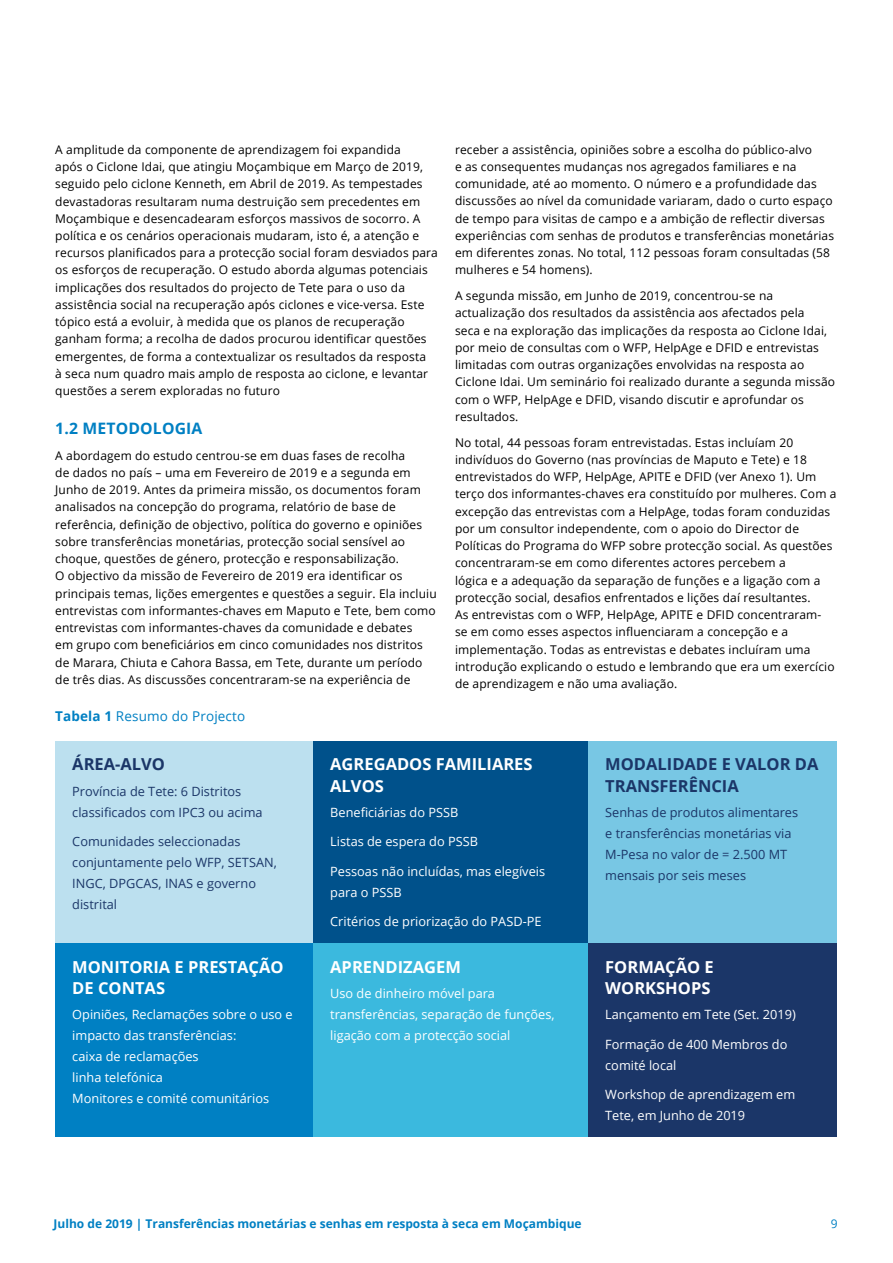
<style>
.page{position:relative;width:893px;height:1263px;background:#fff}
.page>*{position:absolute;margin:0;border:0;box-sizing:border-box;transform-origin:0 0}
.t1{font:700 16.5px/21px "Open Sans";color:#fff}
.t2{font:700 16.5px/21px "Open Sans";color:#1b3668}
.t3{font:700 15.75px "Open Sans";letter-spacing:.01em;color:#0080c3}
.t4{font:13.5px "Open Sans";letter-spacing:.01em;color:#0080c3}
.t5{font:12.75px/21px "Open Sans";color:#fff}
.t6{font:12.75px/21px "Open Sans";color:#1b3668}
.t7{font:12px/17.2px "Open Sans";letter-spacing:.01em;color:#000}
.t8{font:700 12px "Open Sans";color:#0080c3}
.t9{font:12px "Open Sans";color:#0080c3}
.s1{font-weight:700}
</style>
<div class="page">
<div style="left:55px;top:741px;width:258px;height:202px;background:#bce0ef"></div>
<div style="left:313px;top:741px;width:275px;height:202px;background:#00518b"></div>
<div style="left:588px;top:741px;width:249px;height:202px;background:#78c7e4"></div>
<div style="left:55px;top:943px;width:258px;height:194px;background:#0080c3"></div>
<div style="left:313px;top:943px;width:275px;height:194px;background:#3bb9de"></div>
<div style="left:588px;top:943px;width:249px;height:194px;background:#1b3668"></div>
<p class="t7" style="left:55px;top:140px;width:384px">A amplitude da componente de aprendizagem foi expandida<br>após o Ciclone Idai, que atingiu Moçambique em Março de 2019, seguido pelo ciclone Kenneth, em Abril de 2019. As tempestades devastadoras resultaram numa destruição sem precedentes em Moçambique e desencadearam esforços massivos de socorro. A política e os cenários operacionais mudaram, isto é, a atenção e recursos planificados para a protecção social foram desviados para os esforços de recuperação. O estudo aborda algumas potenciais implicações dos resultados do projecto de Tete para o uso da assistência social na recuperação após ciclones e vice-versa. Este tópico está a evoluir, à medida que os planos de recuperação ganham forma; a recolha de dados procurou identificar questões emergentes, de forma a contextualizar os resultados da resposta<br>à seca num quadro mais amplo de resposta ao ciclone, e levantar questões a serem exploradas no futuro</p>
<h2 class="t3" style="left:55px;top:417px;width:149px">1.2 METODOLOGIA</h2>
<p class="t7" style="left:55px;top:446px;width:383px">A abordagem do estudo centrou-se em duas fases de recolha<br>de dados no país – uma em Fevereiro de 2019 e a segunda em Junho de 2019. Antes da primeira missão, os documentos foram analisados na concepção do programa, relatório de base de referência, definição de objectivo, política do governo e opiniões sobre transferências monetárias, protecção social sensível ao choque, questões de género, protecção e responsabilização.<br>O objectivo da missão de Fevereiro de 2019 era identificar os principais temas, lições emergentes e questões a seguir. Ela incluiu entrevistas com informantes-chaves em Maputo e Tete, bem como entrevistas com informantes-chaves da comunidade e debates<br>em grupo com beneficiários em cinco comunidades nos distritos de Marara, Chiuta e Cahora Bassa, em Tete, durante um período de três dias. As discussões concentraram-se na experiência de</p>
<p class="t7" style="left:455px;top:140px;width:381px">receber a assistência, opiniões sobre a escolha do público-alvo<br>e as consequentes mudanças nos agregados familiares e na comunidade, até ao momento. O número e a profundidade das discussões ao nível da comunidade variaram, dado o curto espaço de tempo para visitas de campo e a ambição de reflectir diversas experiências com senhas de produtos e transferências monetárias em diferentes zonas. No total, 112 pessoas foram consultadas (58 mulheres e 54 homens).</p>
<p class="t7" style="left:455px;top:287px;width:382px">A segunda missão, em Junho de 2019, concentrou-se na actualização dos resultados da assistência aos afectados pela<br>seca e na exploração das implicações da resposta ao Ciclone Idai, por meio de consultas com o WFP, HelpAge e DFID e entrevistas limitadas com outras organizações envolvidas na resposta ao Ciclone Idai. Um seminário foi realizado durante a segunda missão com o WFP, HelpAge e DFID, visando discutir e aprofundar os resultados.</p>
<p class="t7" style="left:455px;top:433px;width:383px">No total, 44 pessoas foram entrevistadas. Estas incluíam 20 indivíduos do Governo (nas províncias de Maputo e Tete) e 18 entrevistados do WFP, HelpAge, APITE e DFID (ver Anexo 1). Um terço dos informantes-chaves era constituído por mulheres. Com a excepção das entrevistas com a HelpAge, todas foram conduzidas por um consultor independente, com o apoio do Director de Políticas do Programa do WFP sobre protecção social. As questões concentraram-se em como diferentes actores percebem a<br>lógica e a adequação da separação de funções e a ligação com a protecção social, desafios enfrentados e lições daí resultantes.<br>As entrevistas com o WFP, HelpAge, APITE e DFID concentraram&shy;se em como esses aspectos influenciaram a concepção e a implementação. Todas as entrevistas e debates incluíram uma introdução explicando o estudo e lembrando que era um exercício de aprendizagem e não uma avaliação.</p>
<p class="t4" style="left:55px;top:707px;width:191px"><span class="s1">Tabela 1</span> Resumo do Projecto</p>
<h1 class="t2" style="left:72px;top:753px;width:94px">ÁREA-ALVO</h1>
<p class="t6" style="left:72px;top:780px;width:192px">Província de Tete: 6 Distritos classificados com IPC3 ou acima</p>
<p class="t6" style="left:72px;top:831px;width:206px">Comunidades seleccionadas conjuntamente pelo WFP, SETSAN,<br>INGC, DPGCAS, INAS e governo distrital</p>
<h1 class="t1" style="left:72px;top:956px;width:213px">MONITORIA E PRESTAÇÃO<br>DE CONTAS</h1>
<p class="t5" style="left:72px;top:1004px;width:222px">Opiniões, Reclamações sobre o uso e impacto das transferências:<br>caixa de reclamações<br>linha telefónica<br>Monitores e comité comunitários</p>
<h1 class="t1" style="left:330px;top:753px;width:204px">AGREGADOS FAMILIARES<br>ALVOS</h1>
<p class="t5" style="left:330px;top:801px;width:130px">Beneficiárias do PSSB</p>
<p class="t5" style="left:330px;top:831px;width:149px">Listas de espera do PSSB</p>
<p class="t5" style="left:330px;top:860px;width:216px">Pessoas não incluídas, mas elegíveis para o PSSB</p>
<p class="t5" style="left:330px;top:911px;width:213px">Critérios de priorização do PASD-PE</p>
<h1 class="t1" style="left:330px;top:956px;width:132px">APRENDIZAGEM</h1>
<p class="t5" style="left:330px;top:983px;width:226px">Uso de dinheiro móvel para transferências, separação de funções, ligação com a protecção social</p>
<h1 class="t2" style="left:605px;top:753px;width:215px">MODALIDADE E VALOR DA<br>TRANSFERÊNCIA</h1>
<p class="t6" style="left:605px;top:801px;width:194px">Senhas de produtos alimentares e transferências monetárias via<br>M-Pesa no valor de = 2.500 MT mensais por seis meses</p>
<h1 class="t1" style="left:605px;top:956px;width:110px">FORMAÇÃO E<br>WORKSHOPS</h1>
<p class="t5" style="left:605px;top:1004px;width:192px">Lançamento em Tete (Set. 2019)</p>
<p class="t5" style="left:605px;top:1033px;width:184px">Formação de 400 Membros do comité local</p>
<p class="t5" style="left:605px;top:1084px;width:191px">Workshop de aprendizagem em<br>Tete, em Junho de 2019</p>
<p class="t8" style="left:54px;top:1215px;width:530px">Julho de 2019 | Transferências monetárias e senhas em resposta à seca em Moçambique</p>
<p class="t9" style="left:831px;top:1215px;width:8px">9</p>
</div>
